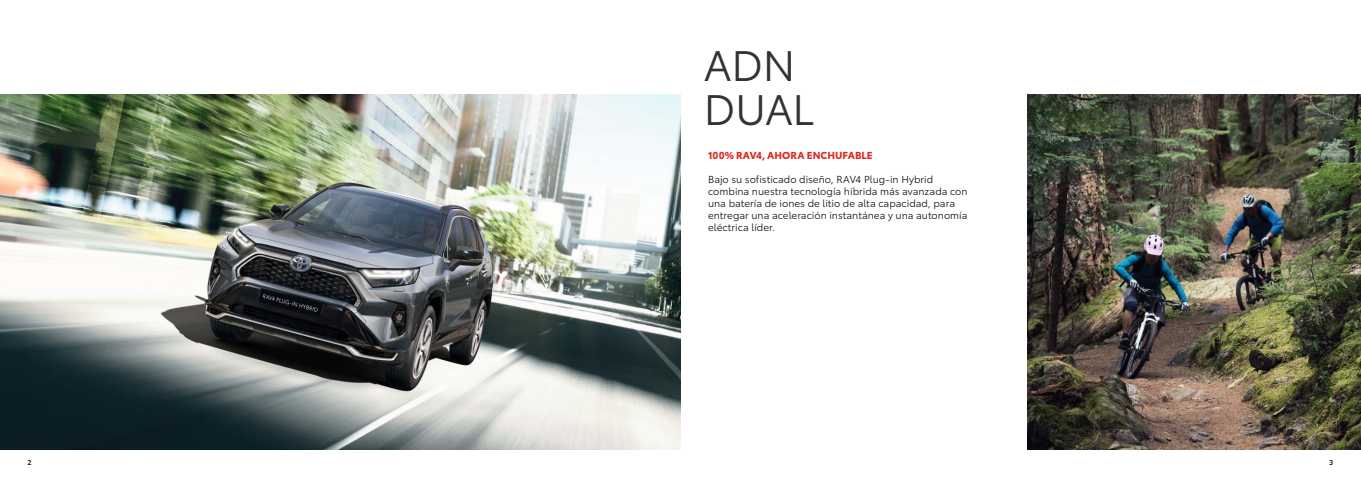
<style>
.page{position:relative;width:1361px;height:477px;background:#fff}
.page>*{position:absolute;margin:0;border:0;box-sizing:border-box;transform-origin:0 0}
.t1{font:42px/44px "Toyota Type";letter-spacing:-.01em;color:#343239}
.t2{font:10px/12px "Toyota Type";color:#151616}
.t3{font:700 10px "Toyota Type";letter-spacing:.01em;color:#df2725}
.t4{font:600 7px "Toyota Type";color:#151616}
</style>
<div class="page">
<img style="left:0;top:95px;width:680px;height:354px">
<img style="left:1027px;top:95px;width:334px;height:354px">
<h1 class="t1" style="left:704px;top:47px;width:112px">ADN<br>DUAL</h1>
<p class="t3" style="left:708px;top:149px;width:166px">100% RAV4, AHORA ENCHUFABLE</p>
<p class="t2" style="left:708px;top:174px;width:261px">Bajo su sofisticado diseño, RAV4 Plug-in Hybrid combina nuestra tecnología híbrida más avanzada con una batería de iones de litio de alta capacidad, para entregar una aceleración instantánea y una autonomía eléctrica líder.</p>
<p class="t4" style="left:28px;top:459px;width:6px">2</p>
<p class="t4" style="left:1329px;top:459px;width:6px">3</p>
</div>
